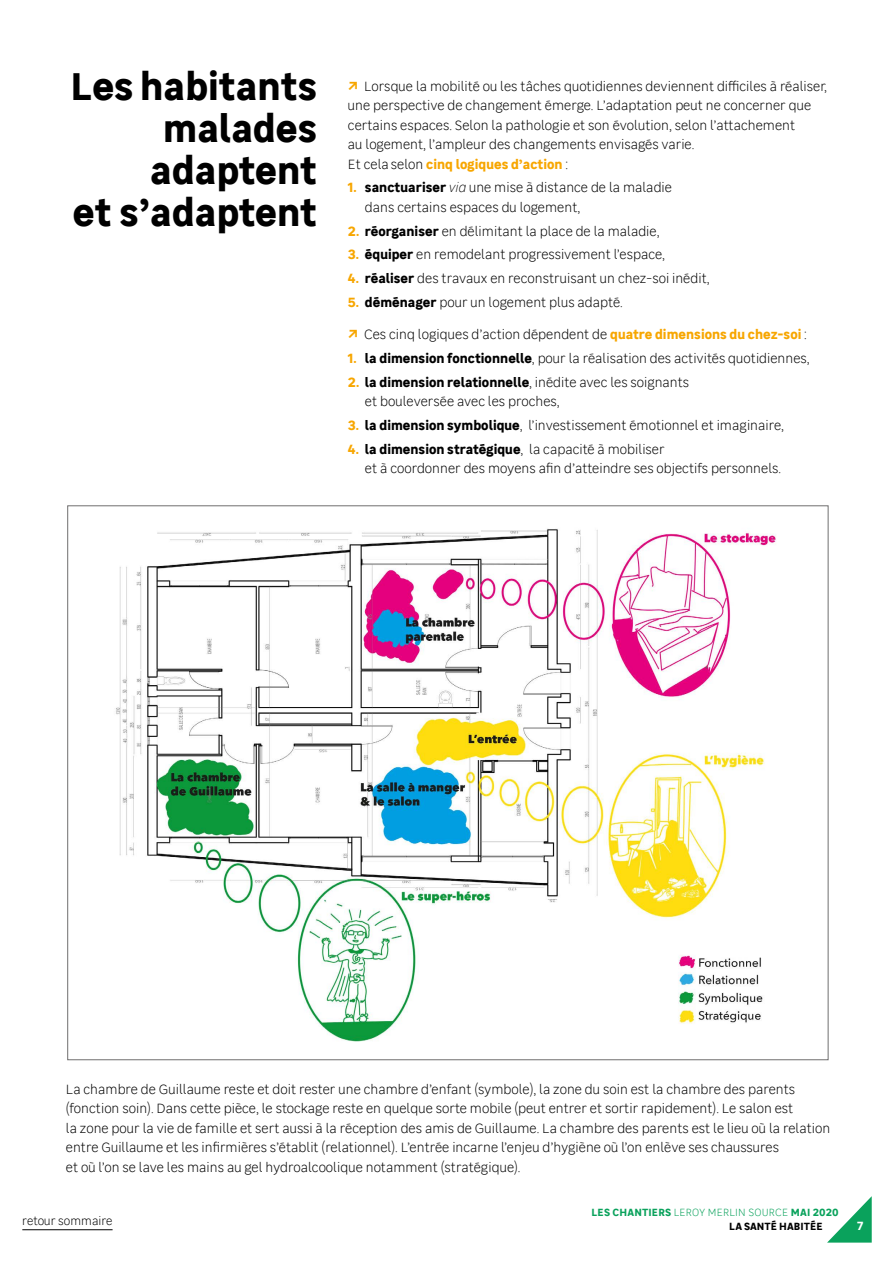
<style>
.page{position:relative;width:893px;height:1263px;background:#fff}
.page>*{position:absolute;margin:0;border:0;box-sizing:border-box;transform-origin:0 0}
.t1{font:700 39px/42px "Leroy Merlin Sans";color:#000;text-align:right}
.t2{font:300 13.5px/19.5px "Leroy Merlin Sans";color:#000}
.t3{font:300 12px "Leroy Merlin Sans";color:#000}
.t4{font:700 12px "Leroy Merlin Sans";color:#fff}
.t5{font:700 10.5px/13.5px "Leroy Merlin Sans";letter-spacing:.01em;color:#0aa25c}
.s1{font-weight:700;color:#f7a600}
.s2{font-weight:700}
.s3{font-style:italic}
.s4{font-weight:300}
.s5{color:#000}
</style>
<div class="page">
<hr style="left:22px;top:1229px;width:91px;height:1px;background:#000">
<svg style="left:827px;top:1196px;width:45px;height:46px"></svg>
<img style="left:116px;top:528px;width:660px;height:514px">
<h1 class="t1" style="left:71px;top:63px;width:248px">Les habitants malades adaptent<br>et s’adaptent</h1>
<p class="t2" style="left:348px;top:76px;width:481px"><span class="s1">↗</span> Lorsque la mobilité ou les tâches quotidiennes deviennent difficiles à réaliser, une perspective de changement émerge. L’adaptation peut ne concerner que certains espaces. Selon la pathologie et son évolution, selon l’attachement<br>au logement, l’ampleur des changements envisagés varie.<br>Et cela selon <span class="s1">cinq logiques d’action</span> :</p>
<p class="t2" style="left:365px;top:177px;width:309px;text-indent:-17px"><span class="s1">1.</span> <span class="s2">sanctuariser</span> <span class="s3">via</span> une mise à distance de la maladie dans certains espaces du logement,</p>
<p class="t2" style="left:348px;top:220px;width:313px"><span class="s1">2.</span> <span class="s2">réorganiser</span> en délimitant la place de la maladie,</p>
<p class="t2" style="left:348px;top:244px;width:319px"><span class="s1">3.</span> <span class="s2">équiper</span> en remodelant progressivement l’espace,</p>
<p class="t2" style="left:348px;top:268px;width:363px"><span class="s1">4.</span> <span class="s2">réaliser</span> des travaux en reconstruisant un chez-soi inédit,</p>
<p class="t2" style="left:348px;top:292px;width:276px"><span class="s1">5.</span> <span class="s2">déménager</span> pour un logement plus adapté.</p>
<p class="t2" style="left:348px;top:324px;width:460px"><span class="s1">↗</span> Ces cinq logiques d’action dépendent de <span class="s1">quatre dimensions du chez-soi</span> :</p>
<p class="t2" style="left:348px;top:348px;width:463px"><span class="s1">1.</span> <span class="s2">la dimension fonctionnelle</span>, pour la réalisation des activités quotidiennes,</p>
<p class="t2" style="left:365px;top:371px;width:326px;text-indent:-17px"><span class="s1">2.</span> <span class="s2">la dimension relationnelle</span>, inédite avec les soignants et bouleversée avec les proches,</p>
<p class="t2" style="left:348px;top:415px;width:438px"><span class="s1">3.</span> <span class="s2">la dimension symbolique</span>, l’investissement émotionnel et imaginaire,</p>
<p class="t2" style="left:365px;top:438px;width:418px;text-indent:-17px"><span class="s1">4.</span> <span class="s2">la dimension stratégique</span>, la capacité à mobiliser<br>et à coordonner des moyens afin d’atteindre ses objectifs personnels.</p>
<p class="t2" style="left:66px;top:1078px;width:766px">La chambre de Guillaume reste et doit rester une chambre d’enfant (symbole), la zone du soin est la chambre des parents (fonction soin). Dans cette pièce, le stockage reste en quelque sorte mobile (peut entrer et sortir rapidement). Le salon est<br>la zone pour la vie de famille et sert aussi à la réception des amis de Guillaume. La chambre des parents est le lieu où la relation entre Guillaume et les infirmières s’établit (relationnel). L’entrée incarne l’enjeu d’hygiène où l’on enlève ses chaussures<br>et où l’on se lave les mains au gel hydroalcoolique notamment (stratégique).</p>
<p class="t3" style="left:22px;top:1213px;width:92px">retour sommaire</p>
<p class="t5" style="left:729px;top:1205px;width:111px;text-indent:-138px">LES CHANTIERS <span class="s4">LEROY MERLIN SOURCE</span> MAI 2020<br><span class="s5">LA SANTÉ HABITÉE</span></p>
<p class="t4" style="left:857px;top:1216px;width:8px">7</p>
</div>
